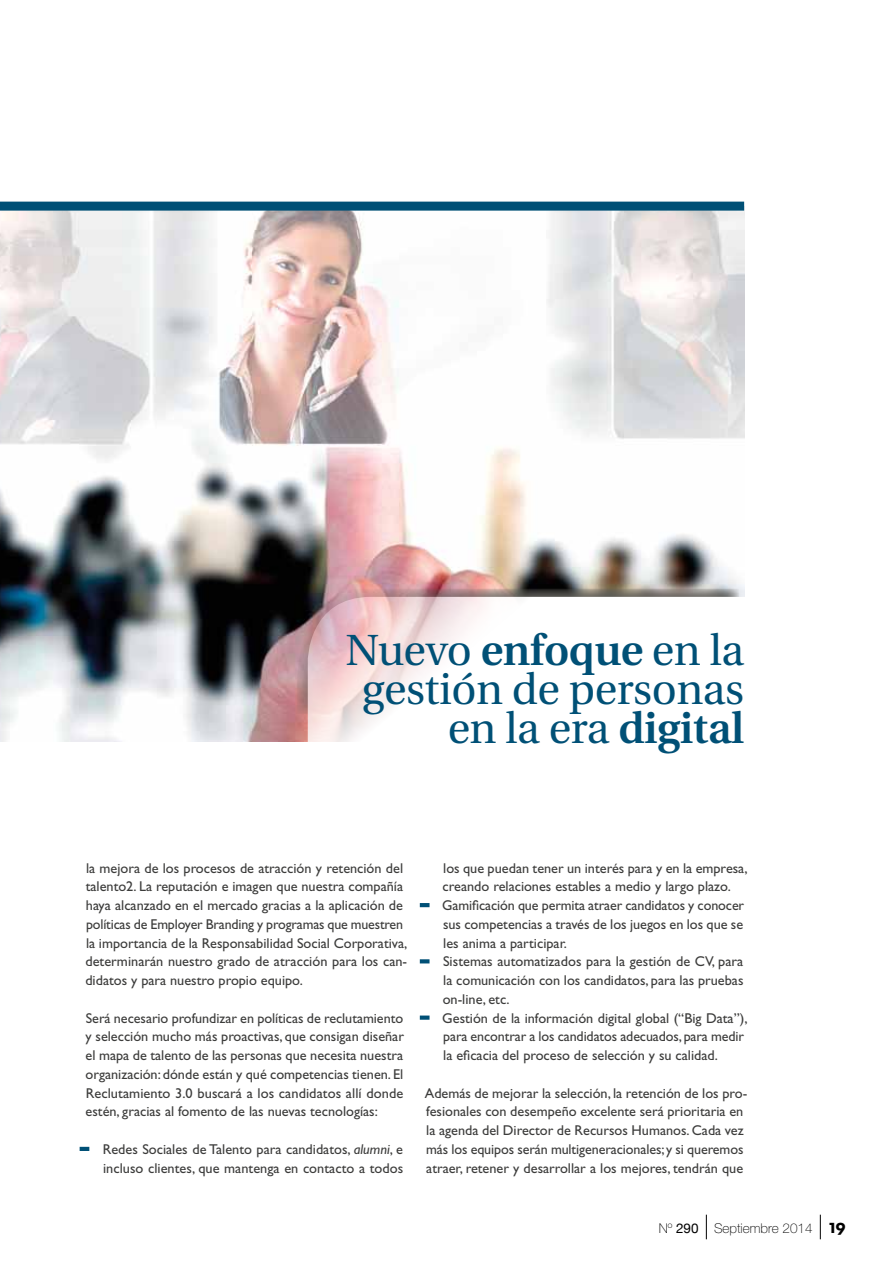
<style>
.page{position:relative;width:893px;height:1263px;background:#fff}
.page>*{position:absolute;margin:0;border:0;box-sizing:border-box;transform-origin:0 0}
.t1{font:43.5px/39px "Utopia";letter-spacing:-.01em;color:#005076;text-align:right}
.t2{font:700 19.5px "Neutraface Text";color:#000}
.t3{font:14.25px/18.8px "Gill Sans Std";color:#3c3c3b}
.t4{font:100 13.5px "Helvetica Neue";color:#000}
.t5{font:13.5px "Helvetica Neue";color:#000}
.s1{font-weight:600}
.s2{color:#005076}
.s3{font-style:italic}
.s4{font-weight:100}
</style>
<div class="page">
<img style="left:0;top:211px;width:744px;height:530px">
<div style="left:0;top:202px;width:744px;height:9px;background:#005076"></div>
<img style="left:297px;top:588px;width:443px;height:131px">
<svg style="left:308px;top:597px;width:436px;height:311px"></svg>
<svg style="left:80px;top:1147px;width:9px;height:4px"></svg>
<div style="left:420px;top:903px;width:10px;height:4px;border:3px solid #005076"></div>
<div style="left:420px;top:959px;width:10px;height:4px;border:3px solid #005076"></div>
<div style="left:420px;top:1015px;width:10px;height:5px;border:3px solid #005076"></div>
<svg style="left:706px;top:1215px;width:1px;height:24px"></svg>
<svg style="left:820px;top:1215px;width:1px;height:24px"></svg>
<h1 class="t1" style="left:345px;top:631px;width:400px">Nuevo <span class="s1">enfoque</span> en la gestión de personas en la era <span class="s1">digital</span></h1>
<p class="t3" style="left:85px;top:858px;width:323px">la mejora de los procesos de atracción y retención del talento2. La reputación e imagen que nuestra compañía haya alcanzado en el mercado gracias a la aplicación de políticas de Employer Branding y programas que muestren la importancia de la Responsabilidad Social Corporativa, determinarán nuestro grado de atracción para los can&shy;didatos y para nuestro propio equipo.</p>
<p class="t3" style="left:86px;top:1008px;width:320px;text-align:justify">Será necesario profundizar en políticas de reclutamiento y selección mucho más proactivas, que consigan diseñar el mapa de talento de las personas que necesita nuestra organización: dónde están y qué competencias tienen. El Reclutamiento 3.0 buscará a los candidatos allí donde estén, gracias al fomento de las nuevas tecnologías:</p>
<p class="t3" style="left:80px;top:1140px;width:324px;text-align:right"><span class="s2">−</span> Redes Sociales de Talento para candidatos, <span class="s3">alumni</span>, e incluso clientes, que mantenga en contacto a todos</p>
<p class="t3" style="left:443px;top:858px;width:306px">los que puedan tener un interés para y en la empresa,</p>
<p class="t3" style="left:443px;top:877px;width:290px">creando relaciones estables a medio y largo plazo.</p>
<p class="t3" style="left:420px;top:896px;width:325px"><span class="s2">−</span> Gamificación que permita atraer candidatos y conocer</p>
<p class="t3" style="left:443px;top:915px;width:302px">sus competencias a través de los juegos en los que se</p>
<p class="t3" style="left:443px;top:933px;width:125px">les anima a participar.</p>
<p class="t3" style="left:420px;top:952px;width:324px"><span class="s2">−</span> Sistemas automatizados para la gestión de CV, para</p>
<p class="t3" style="left:443px;top:971px;width:302px">la comunicación con los candidatos, para las pruebas</p>
<p class="t3" style="left:443px;top:990px;width:68px">on-line, etc.</p>
<p class="t3" style="left:420px;top:1008px;width:328px"><span class="s2">−</span> Gestión de la información digital global (“Big Data”),</p>
<p class="t3" style="left:443px;top:1027px;width:302px">para encontrar a los candidatos adecuados, para medir</p>
<p class="t3" style="left:443px;top:1046px;width:276px">la eficacia del proceso de selección y su calidad.</p>
<p class="t3" style="left:425px;top:1083px;width:324px">Además de mejorar la selección, la retención de los pro&shy;fesionales con desempeño excelente será prioritaria en la agenda del Director de Recursos Humanos. Cada vez más los equipos serán multigeneracionales; y si queremos atraer, retener y desarrollar a los mejores, tendrán que</p>
<p class="t5" style="left:659px;top:1219px;width:41px"><span class="s4">Nº</span> 290</p>
<h2 class="t2" style="left:829px;top:1214px;width:18px">19</h2>
<p class="t4" style="left:714px;top:1221px;width:100px">Septiembre 2014</p>
</div>
